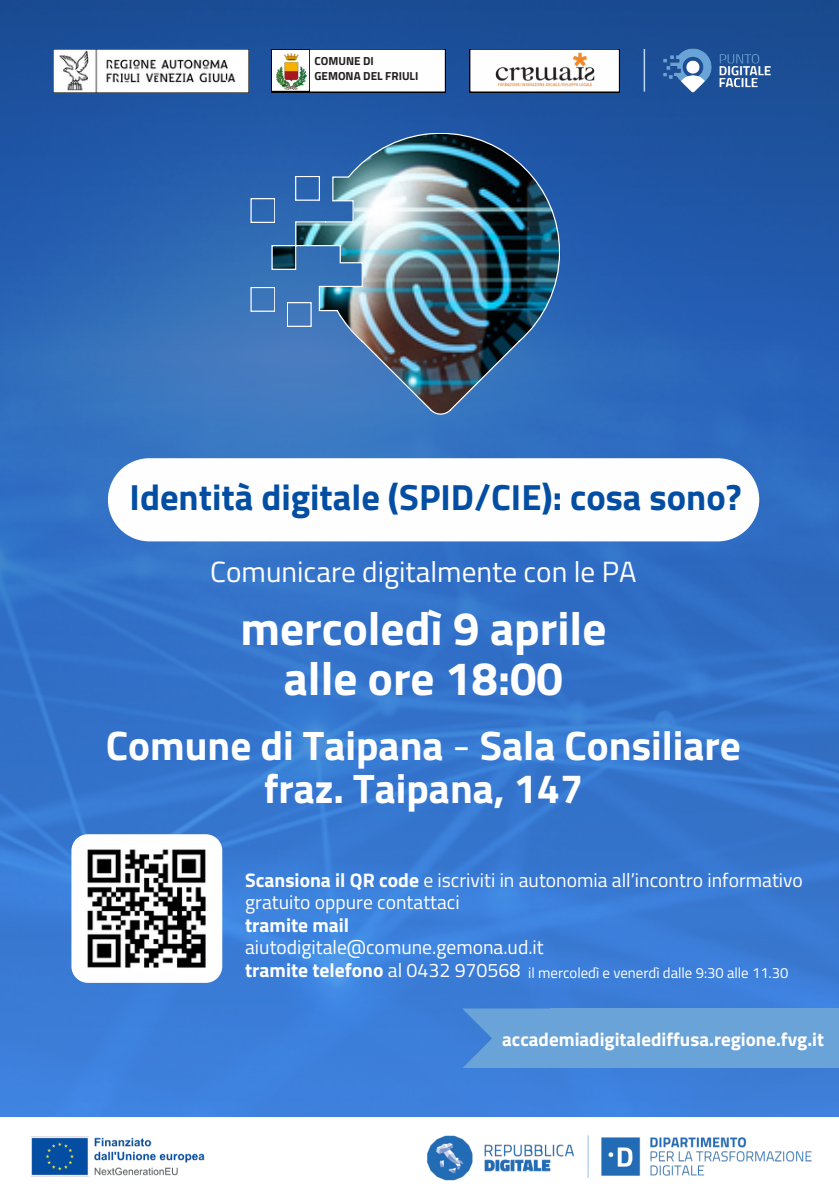
<style>
.page{position:relative;width:839px;height:1191px;background:#fff}
.page>*{position:absolute;margin:0;border:0;box-sizing:border-box;transform-origin:0 0}
.t1{font:700 47.2px/49.6px "Titillium Web";color:#fff;text-align:center}
.t2{font:700 41.2px/43.6px "Titillium Web";color:#fff;text-align:center}
.t3{font:700 36.4px "Titillium Web";color:#034ea2}
.t4{font:29.2px "Titillium Web";color:#fff}
.t5{font:19.6px/22.4px "Titillium Web";color:#fff}
.t6{font:700 19px "Titillium Web";color:#fff}
.t7{font:14.8px "Titillium Web";color:#fff}
.t8{font:700 11.6px "Titillium Web";color:#231f20}
.s1{font-weight:400}
.s2{font-weight:700}
</style>
<div class="page">
<img style="left:0;top:0;width:838px;height:1117px">
<img style="left:31px;top:1136px;width:174px;height:41px">
<img style="left:427px;top:1135px;width:148px;height:46px">
<img style="left:601px;top:1137px;width:211px;height:39px">
<svg style="left:462px;top:1009px;width:88px;height:59px;background:#619cd7"></svg>
<div style="left:550px;top:1009px;width:288px;height:59px;background:#6aa3d7"></div>
<img style="left:659px;top:44px;width:115px;height:53px">
<img style="left:53px;top:49px;width:195px;height:44px">
<div style="left:271px;top:49px;width:174px;height:43px;background:#fefefe"></div>
<svg style="left:271px;top:49px;width:39px;height:42px"></svg>
<div style="left:469px;top:49px;width:150px;height:43px;background:#fefefe"></div>
<img style="left:495px;top:52px;width:100px;height:35px">
<hr style="left:643px;top:49px;width:2px;height:43px;background:#bbd7f1">
<hr style="left:587px;top:1135px;width:2px;height:43px;background:#bbd7f1">
<svg style="left:71px;top:834px;width:151px;height:149px"></svg>
<img style="left:84px;top:845px;width:126px;height:126px">
<svg style="left:250px;top:198px;width:21px;height:25px"></svg>
<svg style="left:250px;top:287px;width:21px;height:25px"></svg>
<img style="left:271px;top:133px;width:289px;height:282px">
<svg style="left:108px;top:458px;width:651px;height:83px"></svg>
<p class="t8" style="left:314px;top:52px;width:61px">COMUNE DI</p>
<p class="t8" style="left:314px;top:67px;width:105px">GEMONA DEL FRIULI</p>
<h3 class="t3" style="left:130px;top:469px;width:613px">Identità digitale (SPID/CIE): cosa sono?</h3>
<p class="t4" style="left:210px;top:549px;width:427px">Comunicare digitalmente con le PA</p>
<p class="t1" style="left:240px;top:603px;width:367px">mercoledì 9 aprile alle ore 18:00</p>
<p class="t2" style="left:106px;top:723px;width:636px">Comune di Taipana <span class="s1">-</span> Sala Consiliare fraz. Taipana, 147</p>
<p class="t5" style="left:245px;top:868px;width:559px"><span class="s2">Scansiona il QR code</span> e iscriviti in autonomia all’incontro informativo gratuito oppure contattaci<br><span class="s2">tramite mail<br></span>aiutodigitale@comune.gemona.ud.it<br><span class="s2">tramite telefono</span> al 0432 970568</p>
<p class="t7" style="left:528px;top:961px;width:262px">il mercoledì e venerdì dalle 9:30 alle 11.30</p>
<p class="t6" style="left:502px;top:1025px;width:323px">accademiadigitalediffusa.regione.fvg.it</p>
</div>
